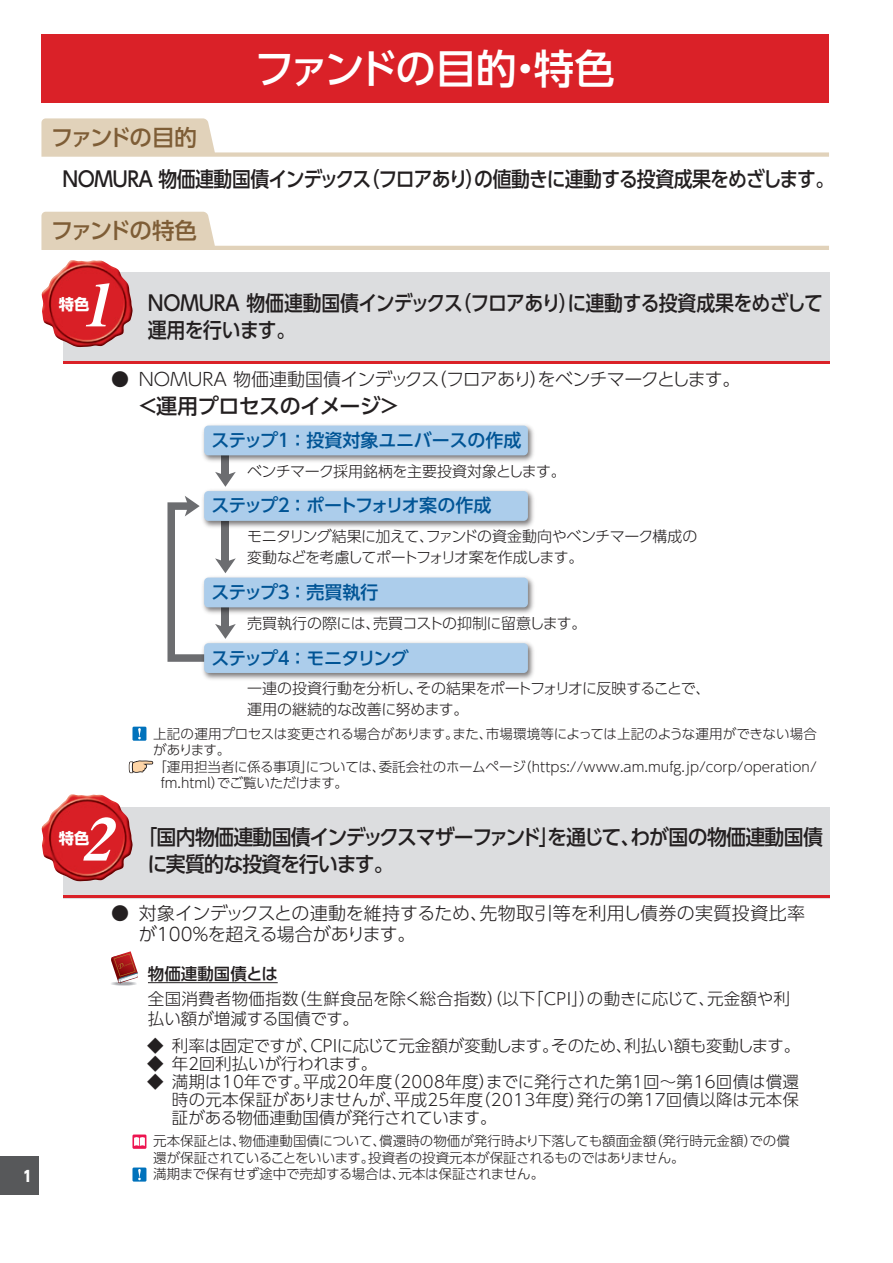
<style>
.page{position:relative;width:893px;height:1263px;background:#fff}
.page>*{position:absolute;margin:0;border:0;box-sizing:border-box;transform-origin:0 0}
.t1{font:italic 58.5px "Midashi Min Pr 5 MA31";color:#fff;scale:1.04 1}
.t2{font:500 40.5px "UD Shin Go Pro";letter-spacing:-.06em;color:#fff}
.t3{font:500 22.5px "UD Shin Go Pro";letter-spacing:-.095em;color:#7e5d36}
.t4{font:500 21px/27px "UD Shin Go Pro";letter-spacing:-.04em;color:#231f20;scale:.9 1}
.t5{font:500 21px/27px "UD Shin Go Pro";letter-spacing:-.04em;color:#231f20;scale:.95 1}
.t6{font:500 21px "UD Shin Go Pro";letter-spacing:-.04em;color:#231f20}
.t7{font:300 18px/21px "UD Shin Go Pro";letter-spacing:-.015em;color:#231f20}
.t8{font:300 18px "UD Shin Go Pro";letter-spacing:-.035em;color:#231f20}
.t9{font:500 18px "UD Shin Go Pro";letter-spacing:-.105em;color:#005495}
.t10{font:500 18px "UD Shin Go Pro";letter-spacing:-.01em;color:#005495}
.t11{font:500 18px "UD Shin Go Pro";letter-spacing:-.045em;color:#005495}
.t12{font:300 16.5px/18px "UD Shin Go Pro";color:#231f20}
.t13{font:300 16.5px "UD Shin Go Pro";letter-spacing:-.02em;color:#231f20}
.t14{font:500 16.5px "UD Shin Go Pro";color:#231f20}
.t15{font:700 15.3px "UD Shin Go Pro";color:#fff}
.t16{font:300 15px/21px "UD Shin Go Pro";letter-spacing:-.03em;color:#231f20}
.t17{font:800 15px "UD Shin Go Pro";color:#fff;scale:.9 1}
.t18{font:300 13.5px/16.5px "UD Shin Go Pro";color:#231f20}
</style>
<div class="page">
<div style="left:0;top:1157px;width:38px;height:38px;background:#57585a"></div>
<div style="left:41px;top:35px;width:788px;height:68px;background:#da2128"></div>
<svg style="left:41px;top:118px;width:788px;height:39px"></svg>
<svg style="left:41px;top:212px;width:788px;height:38px"></svg>
<div style="left:63px;top:273px;width:766px;height:91px;background:#dcdddf"></div>
<hr style="left:63px;top:361px;width:766px;height:3px;background:#da2128">
<img style="left:41px;top:260px;width:92px;height:87px">
<div style="left:222px;top:455px;width:7px;height:21px;background:#6c6d70"></div>
<svg style="left:215px;top:472px;width:21px;height:15px"></svg>
<svg style="left:167px;top:496px;width:69px;height:166px"></svg>
<img style="left:202px;top:425px;width:332px;height:40px">
<div style="left:204px;top:426px;width:324px;height:29px;background:#accdeb;border-radius:4px"></div>
<img style="left:200px;top:490px;width:334px;height:40px">
<div style="left:204px;top:491px;width:324px;height:30px;background:#accdeb;border-radius:4px"></div>
<img style="left:200px;top:573px;width:334px;height:44px">
<div style="left:204px;top:578px;width:324px;height:29px;background:#accdeb;border-radius:4px"></div>
<img style="left:200px;top:639px;width:334px;height:41px">
<div style="left:204px;top:643px;width:324px;height:30px;background:#accdeb;border-radius:4px"></div>
<div style="left:132px;top:727px;width:14px;height:14px;background:#0072bc"></div>
<svg style="left:138px;top:728px;width:3px;height:11px"></svg>
<svg style="left:128px;top:760px;width:26px;height:14px"></svg>
<div style="left:63px;top:807px;width:766px;height:91px;background:#dcdddf"></div>
<hr style="left:63px;top:895px;width:766px;height:3px;background:#da2128">
<img style="left:41px;top:794px;width:92px;height:88px">
<svg style="left:111px;top:981px;width:26px;height:5px"></svg>
<hr style="left:111px;top:982px;width:25px;height:3px;background:#f3f4f4;border-radius:50%">
<hr style="left:112px;top:982px;width:24px;height:3px;background:#ebebed;border-radius:50%">
<hr style="left:112px;top:982px;width:23px;height:3px;background:#e4e5e7;border-radius:50%">
<hr style="left:113px;top:982px;width:22px;height:3px;background:#dddee0;border-radius:50%">
<hr style="left:114px;top:982px;width:19px;height:3px;background:#cbccce;border-radius:50%">
<hr style="left:115px;top:982px;width:18px;height:3px;background:#c5c6c8;border-radius:50%">
<svg style="left:111px;top:951px;width:27px;height:33px"></svg>
<hr style="left:148px;top:982px;width:130px;height:1px;background:#231f20">
<div style="left:132px;top:1134px;width:14px;height:15px;background:#ed1450"></div>
<svg style="left:134px;top:1137px;width:11px;height:9px"></svg>
<div style="left:132px;top:1167px;width:14px;height:14px;background:#0072bc"></div>
<svg style="left:138px;top:1169px;width:3px;height:11px"></svg>
<p class="t17" style="left:23px;top:1163px;width:11px">1</p>
<h2 class="t2" style="left:254px;top:36px;width:362px">ファンドの目的・特色</h2>
<h3 class="t3" style="left:51px;top:119px;width:147px">ファンドの目的</h3>
<h3 class="t4" style="left:62px;top:165px;width:859px">NOMURA 物価連動国債インデックス（フロアあり）の値動きに連動する投資成果をめざします。</h3>
<h3 class="t3" style="left:51px;top:213px;width:148px">ファンドの特色</h3>
<h1 class="t1" style="left:80px;top:259px;width:49px">1</h1>
<h3 class="t4" style="left:148px;top:289px;width:752px">NOMURA 物価連動国債インデックス（フロアあり）に連動する投資成果をめざして運用を行います。</h3>
<h3 class="t8" style="left:111px;top:364px;width:631px">● NOMURA 物価連動国債インデックス（フロアあり）をベンチマークとします。</h3>
<h3 class="t6" style="left:137px;top:389px;width:265px">＜運用プロセスのイメージ＞</h3>
<h3 class="t10" style="left:211px;top:426px;width:312px">ステップ１ ：投資対象ユニバースの作成</h3>
<p class="t15" style="left:59px;top:292px;width:32px">特色</p>
<p class="t16" style="left:247px;top:460px;width:320px">ベンチマーク採用銘柄を主要投資対象とします。</p>
<h3 class="t9" style="left:211px;top:491px;width:281px">ステップ２ ：ポートフォリオ案の作成</h3>
<p class="t16" style="left:247px;top:526px;width:452px">モニタリング結果に加えて、ファンドの資金動向やベンチマーク構成の変動などを考慮してポートフォリオ案を作成します。</p>
<h3 class="t11" style="left:211px;top:578px;width:169px">ステップ３ ：売買執行</h3>
<p class="t16" style="left:247px;top:612px;width:341px">売買執行の際には、売買コストの抑制に留意します。</p>
<h3 class="t9" style="left:211px;top:643px;width:199px">ステップ４ ：モニタリング</h3>
<p class="t16" style="left:247px;top:677px;width:465px">一連の投資行動を分析し、その結果をポートフォリオに反映することで、運用の継続的な改善に努めます。</p>
<p class="t18" style="left:153px;top:725px;width:665px">上記の運用プロセスは変更される場合があります。また、市場環境等によっては上記のような運用ができない場合</p>
<p class="t18" style="left:153px;top:741px;width:78px">があります。</p>
<p class="t18" style="left:153px;top:758px;width:665px">「運用担当者に係る事項」については、委託会社のホームページ（https://www.am.mufg.jp/corp/operation/</p>
<p class="t18" style="left:161px;top:774px;width:189px">fm.html）でご覧いただけます。</p>
<h1 class="t1" style="left:80px;top:794px;width:49px">2</h1>
<h3 class="t5" style="left:147px;top:823px;width:713px;text-indent:-10px">「国内物価連動国債インデックスマザーファンド」を通じて、わが国の物価連動国債に実質的な投資を行います。</h3>
<h3 class="t7" style="left:139px;top:902px;width:667px;text-indent:-28px">● 対象インデックスとの連動を維持するため、先物取引等を利用し債券の実質投資比率が100％を超える場合があります。</h3>
<p class="t14" style="left:148px;top:961px;width:131px">物価連動国債とは</p>
<p class="t12" style="left:148px;top:988px;width:643px;line-height:19.5px">全国消費者物価指数（生鮮食品を除く総合指数）（以下「ＣＰＩ」）の動きに応じて、元金額や利払い額が増減する国債です。</p>
<p class="t13" style="left:147px;top:1032px;width:654px">◆ 利率は固定ですが、ＣＰＩに応じて元金額が変動します。そのため、利払い額も変動します。</p>
<p class="t13" style="left:147px;top:1050px;width:231px">◆ 年２回利払いが行われます。</p>
<p class="t12" style="left:172px;top:1072px;width:629px;text-align:justify;text-indent:-25px">◆ 満期は10年です。平成20年度（2008年度）までに発行された第１回～第16回債は償還時の元本保証がありませんが、平成25年度（2013年度）発行の第17回債以降は元本保証がある物価連動国債が発行されています。</p>
<p class="t18" style="left:153px;top:1132px;width:638px">元本保証とは、物価連動国債について、償還時の物価が発行時より下落しても額面金額（発行時元金額）での償還が保証されていることをいいます。投資者の投資元本が保証されるものではありません。<br>満期まで保有せず途中で売却する場合は、元本は保証されません。</p>
<p class="t15" style="left:59px;top:826px;width:32px">特色</p>
</div>
